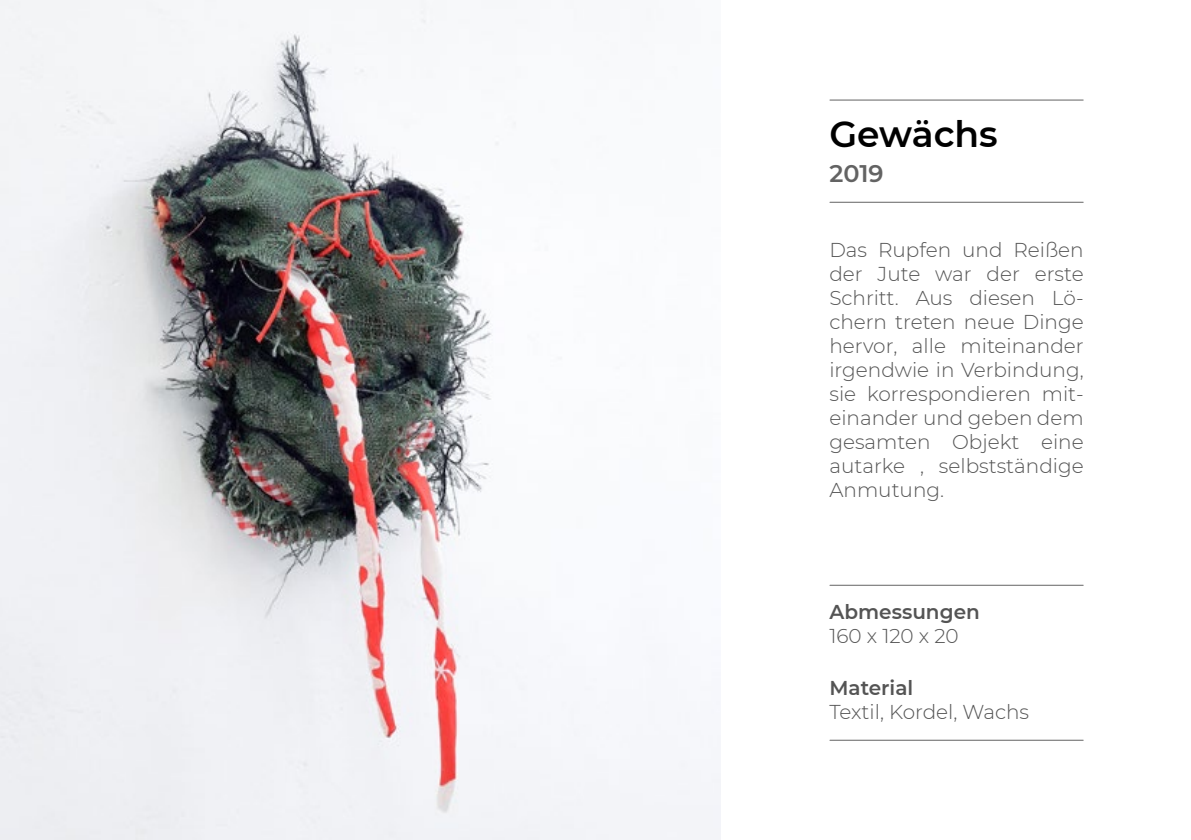
<style>
.page{position:relative;width:1191px;height:840px;background:#fff}
.page>*{position:absolute;margin:0;border:0;box-sizing:border-box;transform-origin:0 0}
.t1{font:600 36px "Montserrat";letter-spacing:-.005em;color:#000}
.t2{font:600 24px "Montserrat";color:#636363}
.t3{font:300 20px/24px "Montserrat";color:#545454;text-align:justify}
.t4{font:600 20px "Montserrat";color:#545454}
</style>
<div class="page">
<img style="left:0;top:0;width:720px;height:839px">
<hr style="left:830px;top:99px;width:253px;height:1px;background:#636363">
<hr style="left:830px;top:202px;width:253px;height:1px;background:#636363">
<hr style="left:830px;top:584px;width:253px;height:1px;background:#636363">
<hr style="left:830px;top:739px;width:253px;height:1px;background:#636363">
<h1 class="t1" style="left:829px;top:108px;width:170px">Gewächs</h1>
<p class="t2" style="left:829px;top:156px;width:56px">2019</p>
<p class="t3" style="left:829px;top:237px;width:256px">Das Rupfen und Reißen der Jute war der erste Schritt. Aus diesen Lö&shy;chern treten neue Dinge hervor, alle miteinander irgendwie in Verbindung, sie korrespondieren mit&shy;einander und geben dem gesamten Objekt eine autarke , selbstständige Anmutung.</p>
<p class="t4" style="left:829px;top:597px;width:152px">Abmessungen</p>
<p class="t3" style="left:829px;top:623px;width:131px">160 x 120 x 20</p>
<p class="t4" style="left:829px;top:673px;width:85px">Material</p>
<p class="t3" style="left:829px;top:698px;width:201px">Textil, Kordel, Wachs</p>
</div>
